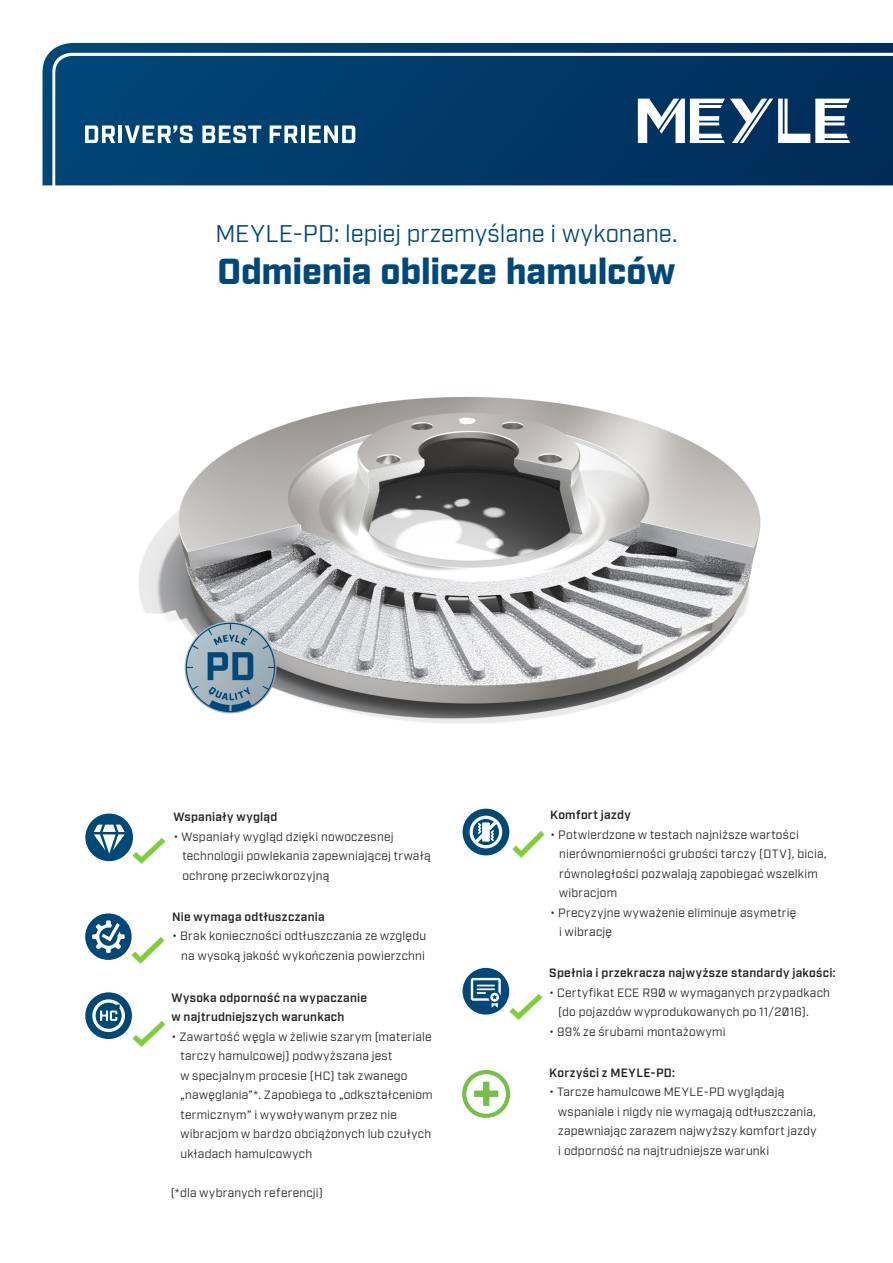
<style>
.page{position:relative;width:893px;height:1263px;background:#fff}
.page>*{position:absolute;margin:0;border:0;box-sizing:border-box;transform-origin:0 0}
.t1{font:900 36px "Industry Meyle";letter-spacing:-.005em;color:#00477a}
.t2{font:24px "Industry Meyle";letter-spacing:-.005em;color:#00477a}
.t3{font:12px/19.5px "Industry Meyle";letter-spacing:.025em;color:#231f20}
.t4{font:600 12px/19.5px "Industry Meyle";letter-spacing:.025em;color:#231f20}
</style>
<div class="page">
<img style="left:139px;top:397px;width:622px;height:327px">
<svg style="left:186px;top:623px;width:89px;height:89px;background:#8ea6b5"></svg>
<svg style="left:43px;top:43px;width:850px;height:142px;background:#073f6d"></svg>
<svg style="left:638px;top:99px;width:212px;height:44px"></svg>
<svg style="left:85px;top:125px;width:30px;height:18px"></svg>
<hr style="left:118px;top:125px;width:4px;height:18px;background:#fff">
<svg style="left:125px;top:125px;width:68px;height:18px"></svg>
<svg style="left:202px;top:125px;width:59px;height:18px"></svg>
<svg style="left:270px;top:125px;width:28px;height:18px"></svg>
<hr style="left:301px;top:125px;width:4px;height:18px;background:#fff">
<svg style="left:309px;top:125px;width:46px;height:18px"></svg>
<div style="left:462px;top:1070px;width:48px;height:48px;border:4px solid #76c047;border-radius:50%"></div>
<div style="left:474px;top:1090px;width:24px;height:7px;background:#76c047"></div>
<div style="left:483px;top:1082px;width:6px;height:24px;background:#76c047"></div>
<img style="left:133px;top:838px;width:32px;height:26px">
<img style="left:132px;top:938px;width:32px;height:26px">
<img style="left:133px;top:1021px;width:33px;height:26px">
<img style="left:512px;top:832px;width:33px;height:26px">
<img style="left:510px;top:994px;width:32px;height:26px">
<div style="left:463px;top:968px;width:46px;height:46px;background:#00477a;border-radius:50%"></div>
<svg style="left:471px;top:978px;width:30px;height:30px"></svg>
<svg style="left:85px;top:992px;width:47px;height:47px"></svg>
<svg style="left:85px;top:813px;width:48px;height:48px"></svg>
<svg style="left:463px;top:809px;width:46px;height:46px"></svg>
<svg style="left:85px;top:913px;width:47px;height:47px"></svg>
<h2 class="t2" style="left:216px;top:220px;width:463px">MEYLE-PD: lepiej przemyślane i wykonane.</h2>
<h1 class="t1" style="left:218px;top:250px;width:459px">Odmienia oblicze hamulców</h1>
<p class="t4" style="left:173px;top:808px;width:106px">Wspaniały wygląd</p>
<p class="t3" style="left:182px;top:827px;width:250px;text-indent:-9px">• Wspaniały wygląd dzięki nowoczesnej technologii powlekania zapewniającej trwałą ochronę przeciwkorozyjną</p>
<p class="t4" style="left:172px;top:907px;width:154px">Nie wymaga odtłuszczania</p>
<p class="t3" style="left:172px;top:926px;width:256px;text-align:right">• Brak konieczności odtłuszczania ze względu na wysoką jakość wykończenia powierzchni</p>
<p class="t4" style="left:171px;top:988px;width:197px">Wysoka odporność na wypaczanie w najtrudniejszych warunkach</p>
<p class="t3" style="left:180px;top:1027px;width:254px;text-indent:-9px">• Zawartość węgla w żeliwie szarym (materiale tarczy hamulcowej) podwyższana jest<br>w specjalnym procesie (HC) tak zwanego „nawęglania”*. Zapobiega to „odkształceniom termicznym” i wywoływanym przez nie wibracjom w bardzo obciążonych lub czułych układach hamulcowych</p>
<p class="t3" style="left:171px;top:1183px;width:154px">(*dla wybranych referencji)</p>
<p class="t4" style="left:550px;top:806px;width:82px">Komfort jazdy</p>
<p class="t3" style="left:559px;top:825px;width:269px;text-indent:-9px">• Potwierdzone w testach najniższe wartości nierównomierności grubości tarczy (DTV), bicia, równoległości pozwalają zapobiegać wszelkim wibracjom</p>
<p class="t3" style="left:559px;top:903px;width:239px;text-indent:-9px">• Precyzyjne wyważenie eliminuje asymetrię i wibrację</p>
<p class="t4" style="left:549px;top:964px;width:288px">Spełnia i przekracza najwyższe standardy jakości:</p>
<p class="t3" style="left:558px;top:983px;width:273px;text-indent:-9px">• Certyfikat ECE R90 w wymaganych przypadkach (do pojazdów wyprodukowanych po 11/2016).</p>
<p class="t3" style="left:549px;top:1022px;width:178px">• 99% ze śrubami montażowymi</p>
<p class="t4" style="left:549px;top:1063px;width:127px">Korzyści z MEYLE-PD:</p>
<p class="t3" style="left:558px;top:1082px;width:260px;text-indent:-9px">• Tarcze hamulcowe MEYLE-PD wyglądają wspaniale i nigdy nie wymagają odtłuszczania, zapewniając zarazem najwyższy komfort jazdy i odporność na najtrudniejsze warunki</p>
</div>
